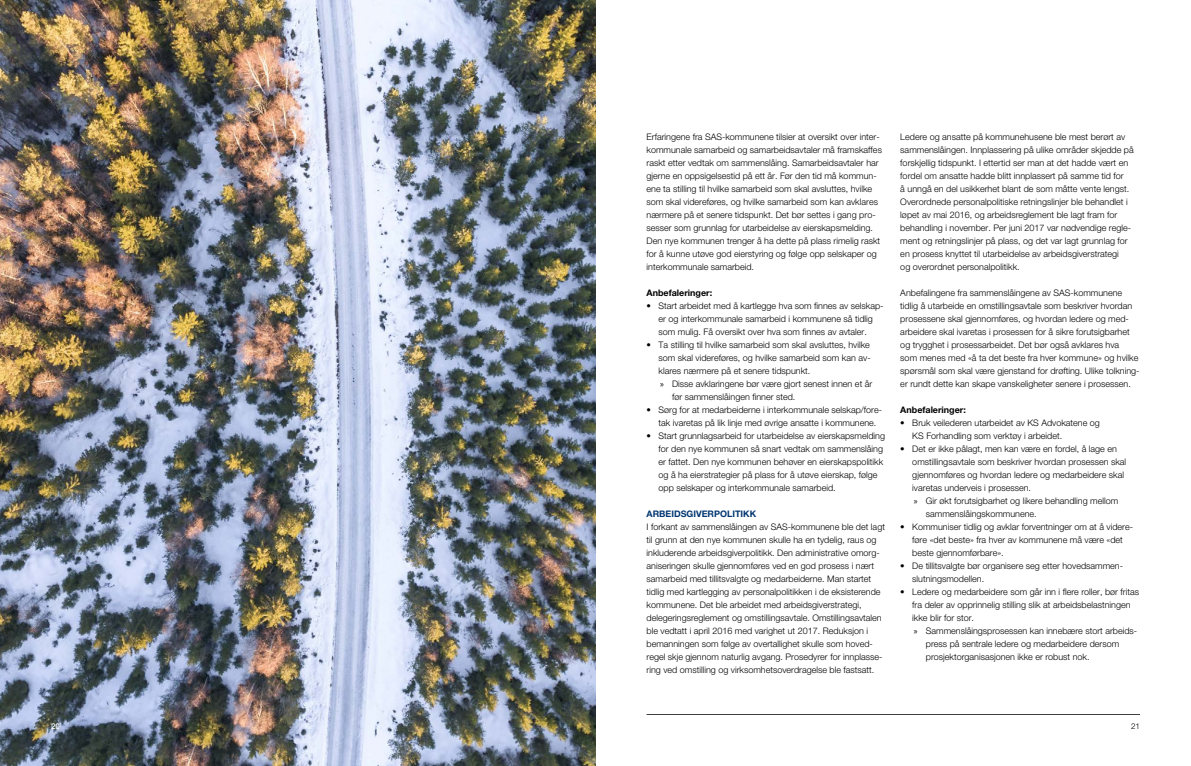
<style>
.page{position:relative;width:1191px;height:766px;background:#fff}
.page>*{position:absolute;margin:0;border:0;box-sizing:border-box;transform-origin:0 0}
.t1{font:300 9px/13px "Helvetica Neue";color:#000}
.t2{font:700 9px "Helvetica Neue";color:#000}
.t3{font:700 9px "Helvetica Neue";color:#003671}
.t4{font:300 8px "Helvetica Neue";color:#000}
.t5{font:500 8px "Helvetica Neue";color:#fff}
.s1{font-family:"Myriad Pro";font-weight:400}
</style>
<div class="page">
<hr style="left:646px;top:714px;width:494px;height:1px;background:#000">
<img style="left:0;top:0;width:595px;height:765px">
<p class="t5" style="left:51px;top:721px;width:10px">20</p>
<p class="t1" style="left:646px;top:130px;width:237px">Erfaringene fra SAS-kommunene tilsier at oversikt over inter&shy;kommunale samarbeid og samarbeidsavtaler må framskaffes raskt etter vedtak om sammenslåing. Samarbeidsavtaler har gjerne en oppsigelsestid på ett år. Før den tid må kommun&shy;ene ta stilling til hvilke samarbeid som skal avsluttes, hvilke som skal videreføres, og hvilke samarbeid som kan avklares nærmere på et senere tidspunkt. Det bør settes i gang pro&shy;sesser som grunnlag for utarbeidelse av eierskapsmelding.<br>Den nye kommunen trenger å ha dette på plass rimelig raskt for å kunne utøve god eierstyring og følge opp selskaper og interkommunale samarbeid.</p>
<p class="t2" style="left:646px;top:287px;width:67px">Anbefaleringer:</p>
<p class="t1" style="left:646px;top:299px;width:238px;text-align:center">• Start arbeidet med å kartlegge hva som finnes av selskap&shy;er og interkommunale samarbeid i kommunene så tidlig<br>som mulig. Få oversikt over hva som finnes av avtaler.</p>
<p class="t1" style="left:646px;top:338px;width:225px">• Ta stilling til hvilke samarbeid som skal avsluttes, hvilke</p>
<p class="t1" style="left:658px;top:351px;width:214px">som skal videreføres, og hvilke samarbeid som kan av-</p>
<p class="t1" style="left:658px;top:364px;width:153px">klares nærmere på et senere tidspunkt.</p>
<p class="t1" style="left:660px;top:377px;width:214px"><span class="s1">»</span> Disse avklaringene bør være gjort senest innen et år</p>
<p class="t1" style="left:672px;top:390px;width:125px">før sammenslåingen finner sted.</p>
<p class="t1" style="left:658px;top:403px;width:225px;text-indent:-12px">• Sørg for at medarbeiderne i interkommunale selskap/fore&shy;tak ivaretas på lik linje med øvrige ansatte i kommunene.</p>
<p class="t1" style="left:658px;top:429px;width:228px;text-indent:-12px">• Start grunnlagsarbeid for utarbeidelse av eierskapsmelding for den nye kommunen så snart vedtak om sammenslåing er fattet. Den nye kommunen behøver en eierskapspolitikk og å ha eierstrategier på plass for å utøve eierskap, følge opp selskaper og interkommunale samarbeid.</p>
<p class="t3" style="left:646px;top:508px;width:111px">ARBEIDSGIVERPOLITIKK</p>
<p class="t1" style="left:646px;top:520px;width:240px">I forkant av sammenslåingen av SAS-kommunene ble det lagt til grunn at den nye kommunen skulle ha en tydelig, raus og inkluderende arbeidsgiverpolitikk. Den administrative omorg&shy;aniseringen skulle gjennomføres ved en god prosess i nært samarbeid med tillitsvalgte og medarbeiderne. Man startet tidlig med kartlegging av personalpolitikken i de eksisterende kommunene. Det ble arbeidet med arbeidsgiverstrategi, delegeringsreglement og omstillingsavtale. Omstillingsavtalen ble vedtatt i april 2016 med varighet ut 2017. Reduksjon i bemanningen som følge av overtallighet skulle som hoved&shy;regel skje gjennom naturlig avgang. Prosedyrer for innplasse&shy;ring ved omstilling og virksomhetsoverdragelse ble fastsatt.</p>
<p class="t1" style="left:900px;top:130px;width:235px">Ledere og ansatte på kommunehusene ble mest berørt av sammenslåingen. Innplassering på ulike områder skjedde på forskjellig tidspunkt. I ettertid ser man at det hadde vært en fordel om ansatte hadde blitt innplassert på samme tid for<br>å unngå en del usikkerhet blant de som måtte vente lengst.<br>Overordnede personalpolitiske retningslinjer ble behandlet i løpet av mai 2016, og arbeidsreglement ble lagt fram for behandling i november. Per juni 2017 var nødvendige regle&shy;ment og retningslinjer på plass, og det var lagt grunnlag for en prosess knyttet til utarbeidelse av arbeidsgiverstrategi<br>og overordnet personalpolitikk.</p>
<p class="t1" style="left:900px;top:286px;width:241px">Anbefalingene fra sammenslåingene av SAS-kommunene tidlig å utarbeide en omstillingsavtale som beskriver hvordan prosessene skal gjennomføres, og hvordan ledere og med&shy;arbeidere skal ivaretas i prosessen for å sikre forutsigbarhet og trygghet i prosessarbeidet. Det bør også avklares hva<br>som menes med «å ta det beste fra hver kommune» og hvilke spørsmål som skal være gjenstand for drøfting. Ulike tolkning&shy;er rundt dette kan skape vanskeligheter senere i prosessen.</p>
<p class="t2" style="left:900px;top:404px;width:67px">Anbefaleringer:</p>
<p class="t1" style="left:912px;top:416px;width:189px;text-indent:-12px">• Bruk veilederen utarbeidet av KS Advokatene og<br>KS Forhandling som verktøy i arbeidet.</p>
<p class="t1" style="left:900px;top:442px;width:218px">• Det er ikke pålagt, men kan være en fordel, å lage en</p>
<p class="t1" style="left:912px;top:455px;width:215px">omstillingsavtale som beskriver hvordan prosessen skal</p>
<p class="t1" style="left:912px;top:468px;width:213px">gjennomføres og hvordan ledere og medarbeidere skal</p>
<p class="t1" style="left:912px;top:481px;width:120px">ivaretas underveis i prosessen.</p>
<p class="t1" style="left:914px;top:494px;width:206px"><span class="s1">»</span> Gir økt forutsigbarhet og likere behandling mellom</p>
<p class="t1" style="left:925px;top:507px;width:112px">sammenslåingskommunene.</p>
<p class="t1" style="left:912px;top:520px;width:222px;text-indent:-12px">• Kommuniser tidlig og avklar forventninger om at å videre&shy;føre «det beste» fra hver av kommunene må være «det beste gjennomførbare».</p>
<p class="t1" style="left:912px;top:559px;width:212px;text-indent:-12px">• De tillitsvalgte bør organisere seg etter hovedsammen&shy;slutningsmodellen.</p>
<p class="t1" style="left:900px;top:585px;width:240px">• Ledere og medarbeidere som går inn i flere roller, bør fritas</p>
<p class="t1" style="left:912px;top:598px;width:220px">fra deler av opprinnelig stilling slik at arbeidsbelastningen</p>
<p class="t1" style="left:912px;top:611px;width:63px">ikke blir for stor.</p>
<p class="t1" style="left:913px;top:624px;width:225px"><span class="s1">»</span> Sammenslåingsprosessen kan innebære stort arbeids-</p>
<p class="t1" style="left:925px;top:637px;width:195px">press på sentrale ledere og medarbeidere dersom</p>
<p class="t1" style="left:925px;top:650px;width:165px">prosjektorganisasjonen ikke er robust nok.</p>
<p class="t4" style="left:1131px;top:720px;width:10px">21</p>
</div>
